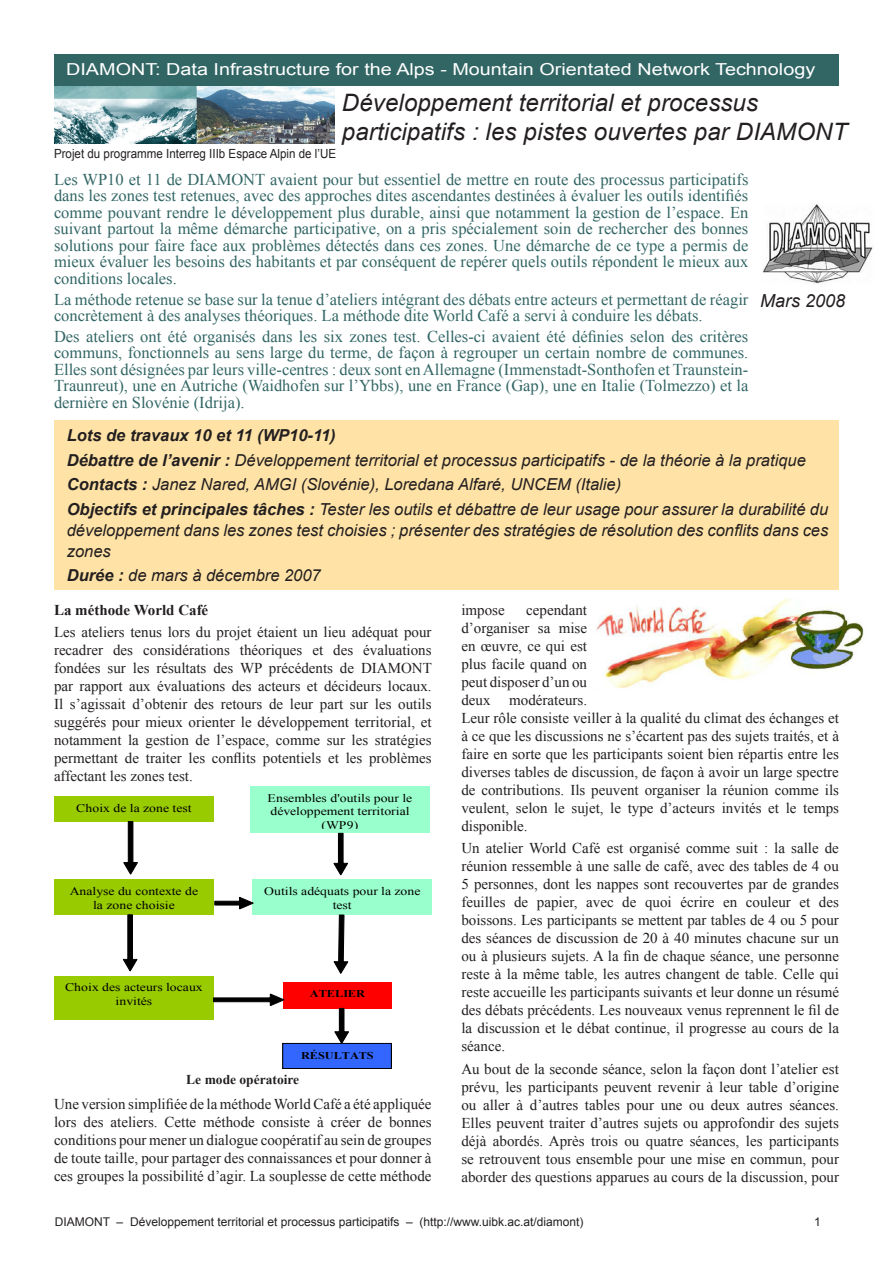
<style>
.page{position:relative;width:893px;height:1263px;background:#fff}
.page>*{position:absolute;margin:0;border:0;box-sizing:border-box;transform-origin:0 0}
.t1{font:italic 24px/28.5px "Arial";letter-spacing:.005em;color:#231f20}
.t2{font:italic 18px "Arial";color:#231f20}
.Fließtext{font:16.5px/16.5px "Times New Roman";color:#326665;text-align:justify}
.t3{font:italic 16.5px/21px "Arial";color:#231f20;text-align:justify}
.t4{font:16.5px "Arial";color:#fff;scale:1.2 1}
.t5{font:italic 700 16.5px "Arial";color:#231f20}
.Fließtext-2{font:15px/18px "Times New Roman";color:#231f20;text-align:justify}
.Fließtext-3{font:700 15px "Times New Roman";color:#231f20}
.Fließtext-4{font:700 13.5px "Times New Roman";color:#231f20}
.t6{font:12.6px "Arial";color:#231f20;scale:.92 1}
.t7{font:12px "Arial";color:#231f20}
.t8{font:11.7px/13.5px "Times New Roman";color:#000;text-align:center;scale:1.18 1}
.t9{font:700 10.5px "Times New Roman";letter-spacing:.005em;color:#000;scale:1.18 1}
.s1{font-weight:700}
</style>
<div class="page">
<img style="left:54px;top:87px;width:281px;height:57px">
<div style="left:54px;top:54px;width:785px;height:32px;background:#326665"></div>
<img style="left:763px;top:204px;width:110px;height:80px">
<div style="left:54px;top:420px;width:785px;height:169px;background:#ffe2a5"></div>
<img style="left:596px;top:599px;width:268px;height:89px">
<div style="left:54px;top:796px;width:160px;height:25px;background:#9c0"></div>
<div style="left:54px;top:880px;width:160px;height:35px;background:#9c0"></div>
<div style="left:54px;top:976px;width:160px;height:44px;background:#9c0"></div>
<svg style="left:123px;top:821px;width:15px;height:53px"></svg>
<svg style="left:123px;top:915px;width:14px;height:56px"></svg>
<div style="left:250px;top:787px;width:180px;height:46px;background:#9fc"></div>
<div style="left:252px;top:880px;width:180px;height:35px;background:#9fc"></div>
<div style="left:283px;top:982px;width:108px;height:26px;background:#f00"></div>
<svg style="left:334px;top:833px;width:14px;height:42px"></svg>
<svg style="left:334px;top:915px;width:14px;height:59px"></svg>
<svg style="left:215px;top:897px;width:39px;height:12px"></svg>
<svg style="left:213px;top:994px;width:71px;height:12px"></svg>
<svg style="left:335px;top:1008px;width:14px;height:35px"></svg>
<div style="left:283px;top:1043px;width:108px;height:25px;background:#36f"></div>
<div style="left:282px;top:1043px;width:110px;height:26px;border:1px solid #000"></div>
<p class="t4" style="left:66px;top:59px;width:626px">DIAMONT: Data Infrastructure for the Alps - Mountain Orientated Network Technology</p>
<p class="t1" style="left:342px;top:89px;width:507px">Développement territorial et processus participatifs : les pistes ouvertes par DIAMONT</p>
<p class="t6" style="left:54px;top:145px;width:308px">Projet du programme Interreg IIIb Espace Alpin de l’UE</p>
<p class="Fließtext" style="left:54px;top:171px;width:696px">Les WP10 et 11 de DIAMONT avaient pour but essentiel de mettre en route des processus participatifs dans les zones test retenues, avec des approches dites ascendantes destinées à évaluer les outils identifiés comme pouvant rendre le développement plus durable, ainsi que notamment la gestion de l’espace. En suivant partout la même démarche participative, on a pris spécialement soin de rechercher des bonnes solutions pour faire face aux problèmes détectés dans ces zones. Une démarche de ce type a permis de mieux évaluer les besoins des habitants et par conséquent de repérer quels outils répondent le mieux aux conditions locales.</p>
<p class="Fließtext" style="left:54px;top:291px;width:696px">La méthode retenue se base sur la tenue d’ateliers intégrant des débats entre acteurs et permettant de réagir concrètement à des analyses théoriques. La méthode dite World Café a servi à conduire les débats.</p>
<p class="Fließtext" style="left:54px;top:328px;width:696px">Des ateliers ont été organisés dans les six zones test. Celles-ci avaient été définies selon des critères communs, fonctionnels au sens large du terme, de façon à regrouper un certain nombre de communes.<br>Elles sont désignées par leurs ville-centres : deux sont en Allemagne (Immenstadt-Sonthofen et Traunstein-Traunreut), une en Autriche (Waidhofen sur l’Ybbs), une en France (Gap), une en Italie (Tolmezzo) et la dernière en Slovénie (Idrija).</p>
<p class="t5" style="left:67px;top:425px;width:270px">Lots de travaux 10 et 11 (WP10-11)</p>
<p class="t3" style="left:67px;top:450px;width:741px"><span class="s1">Débattre de l’avenir :</span> Développement territorial et processus participatifs - de la théorie à la pratique</p>
<p class="t3" style="left:67px;top:474px;width:556px"><span class="s1">Contacts :</span> Janez Nared, AMGI (Slovénie), Loredana Alfaré, UNCEM (Italie)</p>
<p class="t3" style="left:67px;top:498px;width:763px"><span class="s1">Objectifs et principales tâches :</span> Tester les outils et débattre de leur usage pour assurer la durabilité du développement dans les zones test choisies ; présenter des stratégies de résolution des conflits dans ces zones</p>
<p class="t3" style="left:67px;top:565px;width:256px"><span class="s1">Durée :</span> de mars à décembre 2007</p>
<p class="Fließtext-3" style="left:54px;top:600px;width:156px">La méthode World Café</p>
<p class="Fließtext-2" style="left:54px;top:623px;width:379px">Les ateliers tenus lors du projet étaient un lieu adéquat pour recadrer des considérations théoriques et des évaluations fondées sur les résultats des WP précédents de DIAMONT par rapport aux évaluations des acteurs et décideurs locaux.<br>Il s’agissait d’obtenir des retours de leur part sur les outils suggérés pour mieux orienter le développement territorial, et notamment la gestion de l’espace, comme sur les stratégies permettant de traiter les conflits potentiels et les problèmes affectant les zones test.</p>
<p class="t2" style="left:760px;top:289px;width:87px">Mars 2008</p>
<p class="Fließtext-2" style="left:461px;top:601px;width:379px;text-align:left;text-indent:65px">cependant<br>d’organiser sa mise<br>en œuvre, ce qui est<br>plus facile quand on<br>peut disposer d’un ou<br>deux modérateurs.<br>Leur rôle consiste veiller à la qualité du climat des échanges et à ce que les discussions ne s’écartent pas des sujets traités, et à faire en sorte que les participants soient bien répartis entre les diverses tables de discussion, de façon à avoir un large spectre de contributions. Ils peuvent organiser la réunion comme ils veulent, selon le sujet, le type d’acteurs invités et le temps disponible.</p>
<p class="Fließtext-2" style="left:461px;top:839px;width:379px">Un atelier World Café est organisé comme suit : la salle de réunion ressemble à une salle de café, avec des tables de 4 ou 5 personnes, dont les nappes sont recouvertes par de grandes feuilles de papier, avec de quoi écrire en couleur et des boissons. Les participants se mettent par tables de 4 ou 5 pour des séances de discussion de 20 à 40 minutes chacune sur un ou à plusieurs sujets. A la fin de chaque séance, une personne reste à la même table, les autres changent de table. Celle qui reste accueille les participants suivants et leur donne un résumé des débats précédents. Les nouveaux venus reprennent le fil de la discussion et le débat continue, il progresse au cours de la séance.</p>
<p class="Fließtext-2" style="left:461px;top:1059px;width:379px">Au bout de la seconde séance, selon la façon dont l’atelier est prévu, les participants peuvent revenir à leur table d’origine ou aller à d’autres tables pour une ou deux autres séances.<br>Elles peuvent traiter d’autres sujets ou approfondir des sujets déjà abordés. Après trois ou quatre séances, les participants se retrouvent tous ensemble pour une mise en commun, pour aborder des questions apparues au cours de la discussion, pour</p>
<p class="Fließtext-2" style="left:461px;top:601px;width:45px">impose</p>
<p class="t8" style="left:268px;top:791px;width:124px">Ensembles d'outils pour le développement territorial (WP9)</p>
<p class="t8" style="left:76px;top:801px;width:99px">Choix de la zone test</p>
<p class="t8" style="left:70px;top:884px;width:110px">Analyse du contexte de la zone choisie</p>
<p class="t8" style="left:264px;top:884px;width:134px">Outils adéquats pour la zone test</p>
<p class="t8" style="left:65px;top:980px;width:118px">Choix des acteurs locaux invités</p>
<p class="t9" style="left:310px;top:986px;width:48px">ATELIER</p>
<p class="t9" style="left:301px;top:1048px;width:63px">RÉSULTATS</p>
<p class="Fließtext-4" style="left:186px;top:1070px;width:114px">Le mode opératoire</p>
<p class="Fließtext-2" style="left:54px;top:1095px;width:379px">Une version simplifiée de la méthode World Café a été appliquée lors des ateliers. Cette méthode consiste à créer de bonnes conditions pour mener un dialogue coopératif au sein de groupes de toute taille, pour partager des connaissances et pour donner à ces groupes la possibilité d’agir. La souplesse de cette méthode</p>
<p class="t7" style="left:55px;top:1214px;width:530px">DIAMONT – Développement territorial et processus participatifs – (http://www.uibk.ac.at/diamont)</p>
<p class="t7" style="left:814px;top:1214px;width:8px">1</p>
</div>
